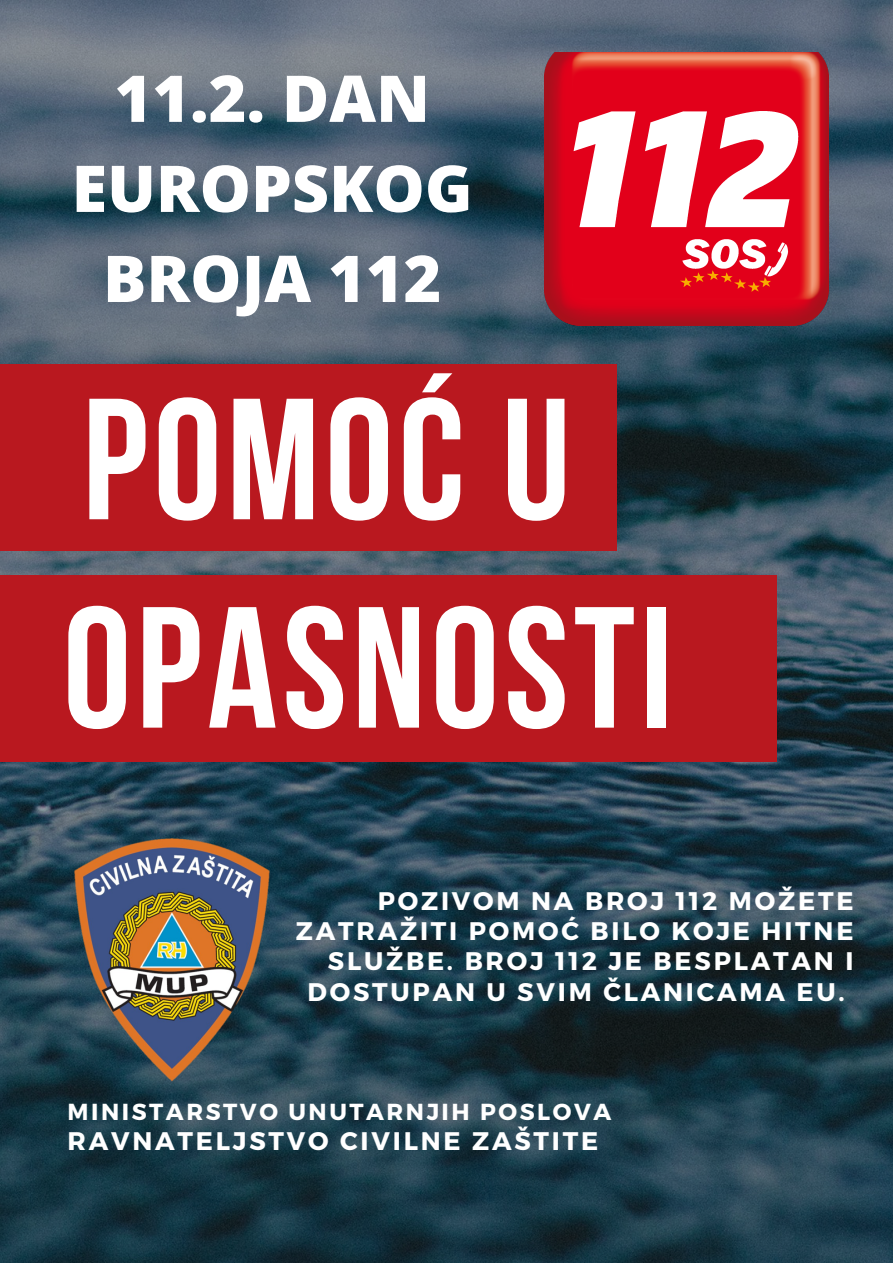
<style>
.page{position:relative;width:893px;height:1263px;background:#fff}
.page>*{position:absolute;margin:0;border:0;box-sizing:border-box;transform-origin:0 0}
.t1{font:700 172.12px "Bebas Neue";letter-spacing:.03em;color:#fff}
.t2{font:800 64.5px/90.1px "Open Sans";color:#fff;text-align:center}
.t3{font:700 25.42px "Montserrat";letter-spacing:.11em;color:#fff}
.t4{font:700 23.17px "Montserrat";letter-spacing:.11em;color:#fff}
</style>
<div class="page">
<img style="left:0;top:0;width:893px;height:1263px">
<div style="left:0;top:364px;width:617px;height:187px;background:#b9181f"></div>
<div style="left:0;top:575px;width:777px;height:187px;background:#b9181f"></div>
<img style="left:544px;top:53px;width:284px;height:273px">
<img style="left:63px;top:835px;width:216px;height:248px">
<p class="t2" style="left:72px;top:52px;width:402px">11.2. DAN<br>EUROPSKOG<br>BROJA 112</p>
<p class="t1" style="left:82px;top:390px;width:489px">POMOĆ U</p>
<p class="t1" style="left:63px;top:598px;width:611px">OPASNOSTI</p>
<p class="t3" style="left:378px;top:884px;width:477px">POZIVOM NA BROJ 112 MOŽETE</p>
<p class="t3" style="left:296px;top:914px;width:559px">ZATRAŽITI POMOĆ BILO KOJE HITNE</p>
<p class="t3" style="left:328px;top:945px;width:527px">SLUŽBE. BROJ 112 JE BESPLATAN I</p>
<p class="t3" style="left:307px;top:975px;width:539px">DOSTUPAN U SVIM ČLANICAMA EU.</p>
<p class="t4" style="left:68px;top:1097px;width:545px">MINISTARSTVO UNUTARNJIH POSLOVA</p>
<p class="t3" style="left:68px;top:1124px;width:532px">RAVNATELJSTVO CIVILNE ZAŠTITE</p>
</div>
